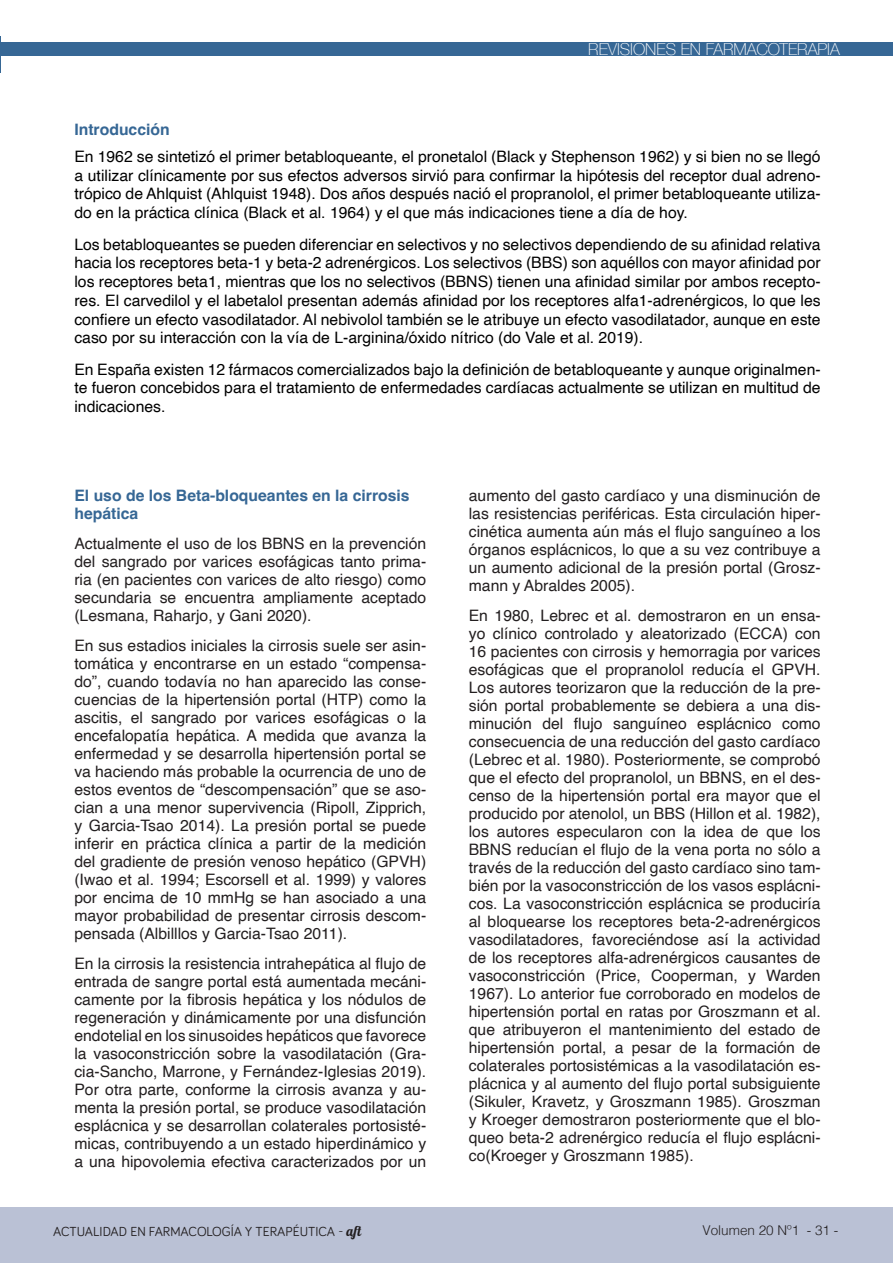
<style>
.page{position:relative;width:893px;height:1263px;background:#fff}
.page>*{position:absolute;margin:0;border:0;box-sizing:border-box;transform-origin:0 0}
.t1{font:100 16.5px "Helvetica Neue";color:#fff}
.t2{font:15.75px/18px "Helvetica";color:#231f20;text-align:justify}
.t3{font:15.75px/18.8px "Helvetica";color:#000001;text-align:justify}
.t4{font:700 15.75px/18px "Helvetica";color:#366795}
.t5{font:13.5px "Bariol";color:#231f20}
.t6{font:300 13.5px "Helvetica";color:#231f20}
.s1{font-family:"Lobster 1.4"}
</style>
<div class="page">
<div style="left:0;top:1207px;width:893px;height:56px;background:#bac1d5"></div>
<div style="left:0;top:42px;width:893px;height:13px;background:#366795"></div>
<hr style="left:0;top:36px;width:1px;height:36px;background:#366795">
<p class="t1" style="left:588px;top:37px;width:253px">REVISIONES EN FARMACOTERAPIA</p>
<p class="t4" style="left:74px;top:122px;width:97px">Introducción</p>
<p class="t3" style="left:74px;top:147px;width:748px">En 1962 se sintetizó el primer betabloqueante, el pronetalol (Black y Stephenson 1962) y si bien no se llegó a utilizar clínicamente por sus efectos adversos sirvió para confirmar la hipótesis del receptor dual adreno&shy;trópico de Ahlquist (Ahlquist 1948). Dos años después nació el propranolol, el primer betabloqueante utiliza&shy;do en la práctica clínica (Black et al. 1964) y el que más indicaciones tiene a día de hoy.</p>
<p class="t3" style="left:74px;top:235px;width:748px">Los betabloqueantes se pueden diferenciar en selectivos y no selectivos dependiendo de su afinidad relativa hacia los receptores beta-1 y beta-2 adrenérgicos. Los selectivos (BBS) son aquéllos con mayor afinidad por los receptores beta1, mientras que los no selectivos (BBNS) tienen una afinidad similar por ambos recepto&shy;res. El carvedilol y el labetalol presentan además afinidad por los receptores alfa1-adrenérgicos, lo que les confiere un efecto vasodilatador. Al nebivolol también se le atribuye un efecto vasodilatador, aunque en este caso por su interacción con la vía de L-arginina/óxido nítrico (do Vale et al. 2019).</p>
<p class="t3" style="left:74px;top:360px;width:748px">En España existen 12 fármacos comercializados bajo la definición de betabloqueante y aunque originalmen&shy;te fueron concebidos para el tratamiento de enfermedades cardíacas actualmente se utilizan en multitud de indicaciones.</p>
<p class="t4" style="left:74px;top:488px;width:337px">El uso de los Beta-bloqueantes en la cirrosis hepática</p>
<p class="t2" style="left:74px;top:535px;width:353px">Actualmente el uso de los BBNS en la prevención del sangrado por varices esofágicas tanto prima&shy;ria (en pacientes con varices de alto riesgo) como secundaria se encuentra ampliamente aceptado (Lesmana, Raharjo, y Gani 2020).</p>
<p class="t2" style="left:74px;top:637px;width:353px">En sus estadios iniciales la cirrosis suele ser asin&shy;tomática y encontrarse en un estado “compensa&shy;do”, cuando todavía no han aparecido las conse&shy;cuencias de la hipertensión portal (HTP) como la ascitis, el sangrado por varices esofágicas o la encefalopatía hepática. A medida que avanza la enfermedad y se desarrolla hipertensión portal se va haciendo más probable la ocurrencia de uno de estos eventos de “descompensación” que se aso&shy;cian a una menor supervivencia (Ripoll, Zipprich, y Garcia-Tsao 2014). La presión portal se puede inferir en práctica clínica a partir de la medición del gradiente de presión venoso hepático (GPVH) (Iwao et al. 1994; Escorsell et al. 1999) y valores por encima de 10 mmHg se han asociado a una mayor probabilidad de presentar cirrosis descom&shy;pensada (Albilllos y Garcia-Tsao 2011).</p>
<p class="t2" style="left:74px;top:955px;width:353px">En la cirrosis la resistencia intrahepática al flujo de entrada de sangre portal está aumentada mecáni&shy;camente por la fibrosis hepática y los nódulos de regeneración y dinámicamente por una disfunción endotelial en los sinusoides hepáticos que favorece la vasoconstricción sobre la vasodilatación (Gra&shy;cia-Sancho, Marrone, y Fernández-Iglesias 2019).<br>Por otra parte, conforme la cirrosis avanza y au&shy;menta la presión portal, se produce vasodilatación esplácnica y se desarrollan colaterales portosisté&shy;micas, contribuyendo a un estado hiperdinámico y a una hipovolemia efectiva caracterizados por un</p>
<p class="t5" style="left:53px;top:1222px;width:313px">ACTUALIDAD EN FARMACOLOGÍA Y TERAPÉUTICA - <span class="s1">aft</span></p>
<p class="t2" style="left:469px;top:487px;width:353px">aumento del gasto cardíaco y una disminución de las resistencias periféricas. Esta circulación hiper&shy;cinética aumenta aún más el flujo sanguíneo a los órganos esplácnicos, lo que a su vez contribuye a un aumento adicional de la presión portal (Grosz&shy;mann y Abraldes 2005).</p>
<p class="t2" style="left:469px;top:607px;width:353px">En 1980, Lebrec et al. demostraron en un ensa&shy;yo clínico controlado y aleatorizado (ECCA) con 16 pacientes con cirrosis y hemorragia por varices esofágicas que el propranolol reducía el GPVH.<br>Los autores teorizaron que la reducción de la pre&shy;sión portal probablemente se debiera a una dis&shy;minución del flujo sanguíneo esplácnico como consecuencia de una reducción del gasto cardíaco (Lebrec et al. 1980). Posteriormente, se comprobó que el efecto del propranolol, un BBNS, en el des&shy;censo de la hipertensión portal era mayor que el producido por atenolol, un BBS (Hillon et al. 1982), los autores especularon con la idea de que los BBNS reducían el flujo de la vena porta no sólo a través de la reducción del gasto cardíaco sino tam&shy;bién por la vasoconstricción de los vasos esplácni&shy;cos. La vasoconstricción esplácnica se produciría al bloquearse los receptores beta-2-adrenérgicos vasodilatadores, favoreciéndose así la actividad de los receptores alfa-adrenérgicos causantes de vasoconstricción (Price, Cooperman, y Warden 1967). Lo anterior fue corroborado en modelos de hipertensión portal en ratas por Groszmann et al. que atribuyeron el mantenimiento del estado de hipertensión portal, a pesar de la formación de colaterales portosistémicas a la vasodilatación es&shy;plácnica y al aumento del flujo portal subsiguiente (Sikuler, Kravetz, y Groszmann 1985). Groszman y Kroeger demostraron posteriormente que el blo&shy;queo beta-2 adrenérgico reducía el flujo esplácni&shy;co(Kroeger y Groszmann 1985).</p>
<p class="t6" style="left:702px;top:1218px;width:137px">Volumen 20 Nº1 - 31 -</p>
</div>
